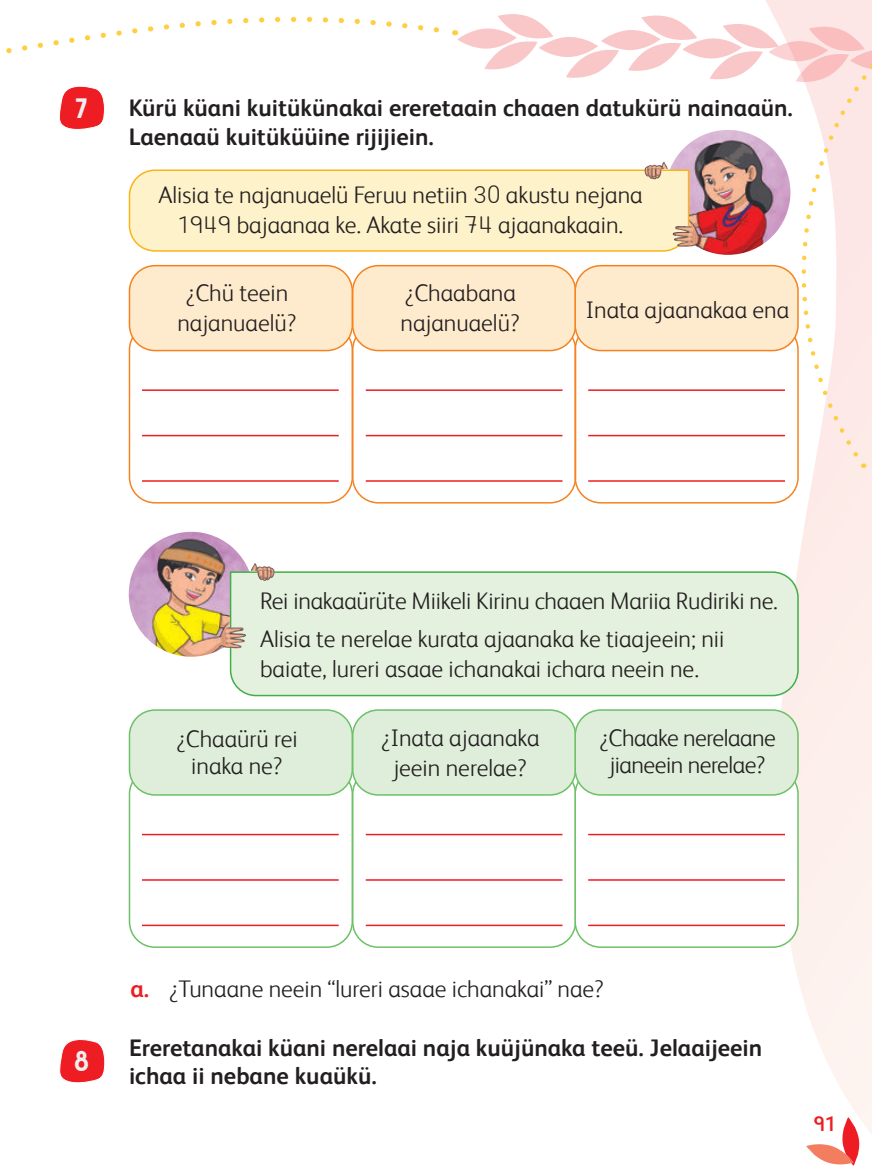
<style>
.page{position:relative;width:872px;height:1170px;background:#fff}
.page>*{position:absolute;margin:0;border:0;box-sizing:border-box;transform-origin:0 0}
.t1{font:30px "Glitter Candy";color:#eeeeef}
.t2{font:24px/30px "Dune";color:#231f20;text-align:center}
.t3{font:700 24px/28.8px "Dune";color:#231f20}
.t4{font:24px/27px "Dune";letter-spacing:-.02em;color:#231f20;text-align:center}
.t5{font:700 21px "Dune";color:#ee1d23}
.s1{font-weight:700;color:#ee1d23}
</style>
<div class="page">
<svg style="left:761px;top:0;width:111px;height:1166px"></svg>
<svg style="left:6px;top:16px;width:447px;height:38px"></svg>
<svg style="left:766px;top:82px;width:106px;height:378px"></svg>
<svg style="left:454px;top:14px;width:418px;height:68px"></svg>
<svg style="left:806px;top:1117px;width:54px;height:48px"></svg>
<svg style="left:59px;top:86px;width:46px;height:44px"></svg>
<div style="left:129px;top:323px;width:224px;height:180px;border:2px solid #f58220;border-radius:26px"></div>
<div style="left:129px;top:767px;width:224px;height:180px;border:2px solid #6cc065;border-radius:26px"></div>
<div style="left:352px;top:323px;width:224px;height:180px;border:2px solid #f58220;border-radius:26px"></div>
<div style="left:352px;top:767px;width:224px;height:180px;border:2px solid #6cc065;border-radius:26px"></div>
<div style="left:574px;top:323px;width:224px;height:180px;border:2px solid #f58220;border-radius:26px"></div>
<div style="left:575px;top:768px;width:223px;height:179px;background:#fff;border-radius:26px"></div>
<div style="left:574px;top:767px;width:224px;height:180px;border:2px solid #6cc065;border-radius:26px"></div>
<hr style="left:142px;top:389px;width:197px;height:2px;background:#ee1d23">
<hr style="left:142px;top:435px;width:197px;height:1px;background:#ee1d23">
<hr style="left:142px;top:480px;width:197px;height:1px;background:#ee1d23">
<hr style="left:142px;top:833px;width:197px;height:2px;background:#ee1d23">
<hr style="left:142px;top:879px;width:197px;height:1px;background:#ee1d23">
<hr style="left:142px;top:924px;width:197px;height:2px;background:#ee1d23">
<hr style="left:366px;top:389px;width:196px;height:2px;background:#ee1d23">
<hr style="left:366px;top:435px;width:196px;height:1px;background:#ee1d23">
<hr style="left:366px;top:480px;width:196px;height:1px;background:#ee1d23">
<hr style="left:366px;top:833px;width:196px;height:2px;background:#ee1d23">
<hr style="left:366px;top:879px;width:196px;height:1px;background:#ee1d23">
<hr style="left:366px;top:924px;width:196px;height:2px;background:#ee1d23">
<hr style="left:588px;top:389px;width:197px;height:2px;background:#ee1d23">
<hr style="left:588px;top:435px;width:197px;height:1px;background:#ee1d23">
<hr style="left:588px;top:480px;width:197px;height:1px;background:#ee1d23">
<hr style="left:588px;top:833px;width:197px;height:2px;background:#ee1d23">
<hr style="left:588px;top:879px;width:197px;height:1px;background:#ee1d23">
<hr style="left:588px;top:924px;width:197px;height:2px;background:#ee1d23">
<div style="left:129px;top:266px;width:223px;height:84px;background:#feebce;border-radius:26px"></div>
<div style="left:129px;top:265px;width:224px;height:86px;border:2px solid #f58220;border-radius:26px"></div>
<div style="left:129px;top:710px;width:223px;height:84px;background:#dfeedb;border-radius:26px"></div>
<div style="left:129px;top:709px;width:224px;height:86px;border:2px solid #6cc065;border-radius:26px"></div>
<div style="left:353px;top:266px;width:222px;height:84px;background:#feebce;border-radius:26px"></div>
<div style="left:352px;top:265px;width:224px;height:86px;border:2px solid #f58220;border-radius:26px"></div>
<div style="left:353px;top:710px;width:222px;height:84px;background:#dfeedb;border-radius:26px"></div>
<div style="left:352px;top:709px;width:224px;height:86px;border:2px solid #6cc065;border-radius:26px"></div>
<div style="left:575px;top:266px;width:223px;height:84px;background:#feebce;border-radius:26px"></div>
<div style="left:574px;top:265px;width:224px;height:86px;border:2px solid #f58220;border-radius:26px"></div>
<div style="left:575px;top:710px;width:223px;height:84px;background:#dfeedb;border-radius:26px"></div>
<div style="left:574px;top:709px;width:224px;height:86px;border:2px solid #6cc065;border-radius:26px"></div>
<img style="left:665px;top:130px;width:125px;height:125px;border-radius:62px">
<svg style="left:128px;top:169px;width:547px;height:83px"></svg>
<img style="left:638px;top:152px;width:63px;height:97px">
<img style="left:129px;top:531px;width:125px;height:125px;border-radius:62px">
<div style="left:229px;top:570px;width:570px;height:127px;background:#e4f1de"></div>
<img style="left:219px;top:555px;width:57px;height:96px">
<svg style="left:60px;top:1039px;width:45px;height:44px"></svg>
<p class="t1" style="left:76px;top:88px;width:13px">7</p>
<p class="t3" style="left:129px;top:92px;width:665px">Kürü küani kuitükünakai ereretaain chaaen datukürü nainaaün.<br>Laenaaü kuitüküüine rijijiein.</p>
<p class="t2" style="left:158px;top:178px;width:486px">Alisia te najanuaelü Feruu netiin 30 akustu nejana<br>1949 bajaanaa ke. Akate siiri 74 ajaanakaain.</p>
<p class="t2" style="left:177px;top:277px;width:121px">¿Chü teein najanuaelü?</p>
<p class="t2" style="left:400px;top:277px;width:121px;text-align:left">¿Chaabana najanuaelü?</p>
<p class="t2" style="left:586px;top:293px;width:205px">Inata ajaanakaa ena</p>
<p class="t2" style="left:260px;top:580px;width:519px;line-height:38.5px;text-align:left">Rei inakaaürüte Miikeli Kirinu chaaen Mariia Rudiriki ne.<br>Alisia te nerelae kurata ajaanaka ke tiaajeein; nii</p>
<p class="t2" style="left:260px;top:653px;width:440px">baiate, lureri asaae ichanakai ichara neein ne.</p>
<p class="t2" style="left:176px;top:724px;width:123px;line-height:27px">¿Chaaürü rei inaka ne?</p>
<p class="t2" style="left:381px;top:721px;width:160px">¿Inata ajaanaka jeein nerelae?</p>
<p class="t4" style="left:599px;top:723px;width:178px">¿Chaake nerelaane jianeein nerelae?</p>
<p class="t1" style="left:75px;top:1041px;width:16px">8</p>
<p class="t2" style="left:130px;top:972px;width:475px"><span class="s1">a.</span> ¿Tunaane neein “lureri asaae ichanakai” nae?</p>
<p class="t3" style="left:129px;top:1031px;width:635px">Ereretanakai küani nerelaai naja kuüjünaka teeü. Jelaaijeein ichaa ii nebane kuaükü.</p>
<p class="t5" style="left:814px;top:1108px;width:23px">91</p>
</div>
